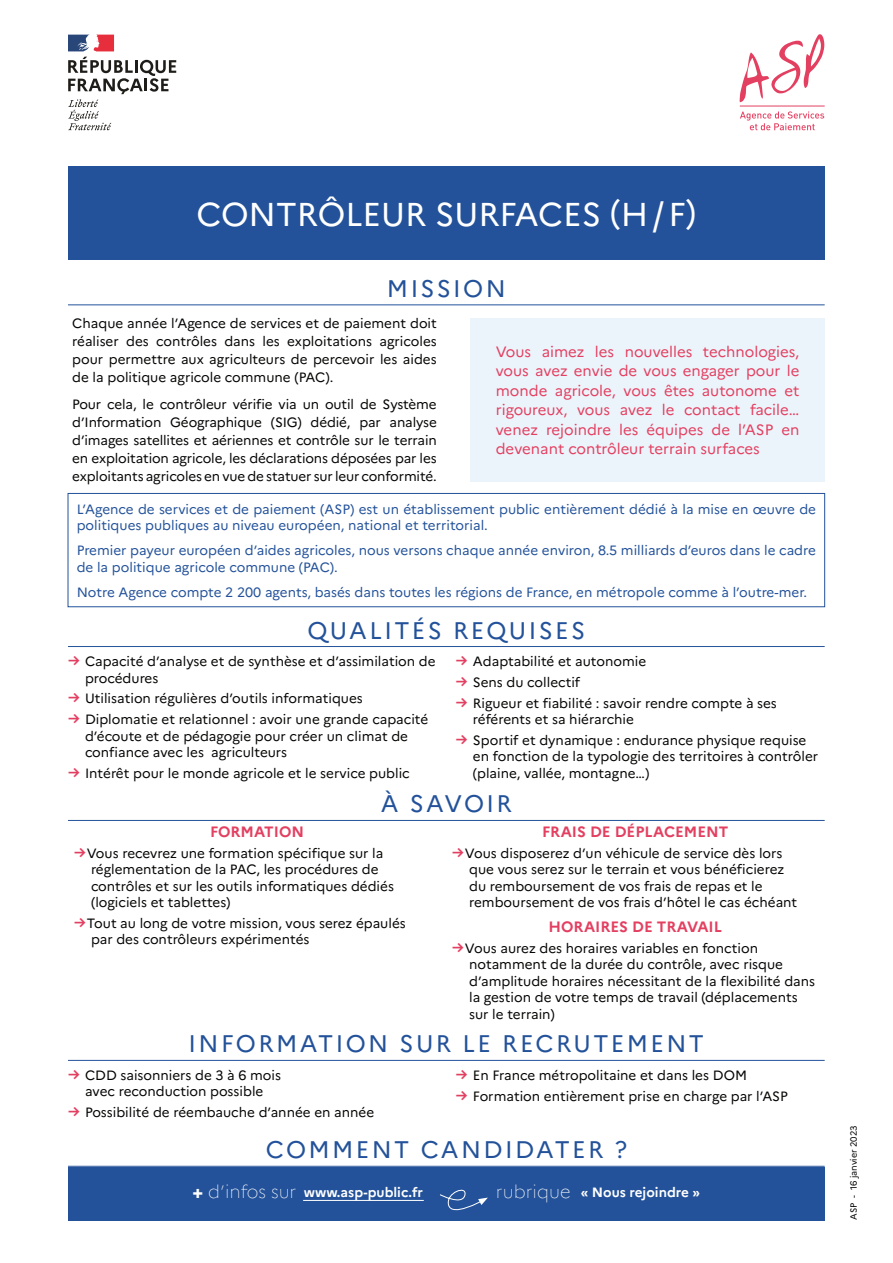
<style>
.page{position:relative;width:893px;height:1263px;background:#fff}
.page>*{position:absolute;margin:0;border:0;box-sizing:border-box;transform-origin:0 0}
.t1{font:33px "Marianne";color:#fff}
.t2{font:24px "Marianne";letter-spacing:.1em;color:#23529a}
.t3{font:15px/19.5px "Marianne";color:#e34061;text-align:justify}
.t4{font:700 15px "Marianne";color:#e34061}
.t5{font:13.5px/16.5px "Marianne";color:#040503}
.t6{font:13.5px/16.5px "Marianne";color:#23529a}
.t7{font:700 13.5px "Marianne";color:#fff}
.t8{font:9px "Marianne";color:#040503}
.s1{font-weight:700;font-size:15px;color:#e34061}
.s2{font-weight:800;font-size:18px}
.s3{font-weight:100;font-size:18px}
</style>
<div class="page">
<div style="left:68px;top:166px;width:757px;height:94px;background:#23529a"></div>
<svg style="left:68px;top:57px;width:108px;height:73px"></svg>
<svg style="left:68px;top:35px;width:46px;height:16px"></svg>
<svg style="left:739px;top:34px;width:85px;height:68px"></svg>
<svg style="left:740px;top:111px;width:84px;height:19px"></svg>
<hr style="left:740px;top:106px;width:85px;height:1px;background:#e34061">
<hr style="left:68px;top:305px;width:757px;height:1px;background:#23529a">
<hr style="left:68px;top:1166px;width:757px;height:1px;background:#23529a">
<div style="left:68px;top:493px;width:757px;height:114px;border:1px solid #23529a"></div>
<div style="left:68px;top:1167px;width:757px;height:53px;background:#23529a"></div>
<hr style="left:303px;top:1200px;width:121px;height:1px;background:#fff">
<svg style="left:440px;top:1189px;width:48px;height:22px"></svg>
<div style="left:470px;top:318px;width:355px;height:164px;background:#ecf4fb"></div>
<hr style="left:68px;top:646px;width:757px;height:1px;background:#23529a">
<hr style="left:68px;top:1060px;width:757px;height:1px;background:#23529a">
<hr style="left:68px;top:820px;width:757px;height:1px;background:#23529a">
<h1 class="t1" style="left:196px;top:200px;width:501px">CONTRÔLEUR SURFACES (H / F)</h1>
<h2 class="t2" style="left:387px;top:278px;width:120px">MISSION</h2>
<p class="t5" style="left:72px;top:315px;width:366px;line-height:18px;text-align:justify">Chaque année l’Agence de services et de paiement doit réaliser des contrôles dans les exploitations agricoles pour permettre aux agriculteurs de percevoir les aides de la politique agricole commune (PAC).</p>
<p class="t5" style="left:72px;top:396px;width:366px;line-height:18px;text-align:justify">Pour cela, le contrôleur vérifie via un outil de Système d’Information Géographique (SIG) dédié, par analyse d’images satellites et aériennes et contrôle sur le terrain en exploitation agricole, les déclarations déposées par les exploitants agricoles en vue de statuer sur leur conformité.</p>
<p class="t3" style="left:496px;top:343px;width:305px">Vous aimez les nouvelles technologies, vous avez envie de vous engager pour le monde agricole, vous êtes autonome et rigoureux, vous avez le contact facile… venez rejoindre les équipes de l’ASP en devenant contrôleur terrain surfaces</p>
<p class="t6" style="left:77px;top:502px;width:741px">L’Agence de services et de paiement (ASP) est un établissement public entièrement dédié à la mise en œuvre de politiques publiques au niveau européen, national et territorial.</p>
<p class="t6" style="left:77px;top:543px;width:741px">Premier payeur européen d’aides agricoles, nous versons chaque année environ, 8.5 milliards d’euros dans le cadre de la politique agricole commune (PAC).</p>
<p class="t6" style="left:77px;top:585px;width:732px">Notre Agence compte 2 200 agents, basés dans toutes les régions de France, en métropole comme à l’outre-mer.</p>
<h2 class="t2" style="left:307px;top:620px;width:279px">QUALITÉS REQUISES</h2>
<p class="t5" style="left:85px;top:654px;width:352px;text-indent:-17px"><span class="s1">→</span> Capacité d’analyse et de synthèse et d’assimilation de procédures</p>
<p class="t5" style="left:68px;top:691px;width:296px"><span class="s1">→</span> Utilisation régulières d’outils informatiques</p>
<p class="t5" style="left:85px;top:712px;width:345px;text-indent:-17px"><span class="s1">→</span> Diplomatie et relationnel : avoir une grande capacité d’écoute et de pédagogie pour créer un climat de confiance avec les agriculteurs</p>
<p class="t5" style="left:68px;top:766px;width:343px"><span class="s1">→</span> Intérêt pour le monde agricole et le service public</p>
<p class="t5" style="left:456px;top:654px;width:192px"><span class="s1">→</span> Adaptabilité et autonomie</p>
<p class="t5" style="left:456px;top:675px;width:126px"><span class="s1">→</span> Sens du collectif</p>
<p class="t5" style="left:473px;top:696px;width:305px;text-indent:-17px"><span class="s1">→</span> Rigueur et fiabilité : savoir rendre compte à ses référents et sa hiérarchie</p>
<p class="t5" style="left:473px;top:733px;width:347px;text-indent:-17px"><span class="s1">→</span> Sportif et dynamique : endurance physique requise en fonction de la typologie des territoires à contrôler (plaine, vallée, montagne…)</p>
<h2 class="t2" style="left:381px;top:794px;width:132px">À SAVOIR</h2>
<p class="t4" style="left:210px;top:823px;width:96px">FORMATION</p>
<p class="t5" style="left:91px;top:846px;width:304px;text-indent:-17px"><span class="s1">→</span>Vous recevrez une formation spécifique sur la réglementation de la PAC, les procédures de contrôles et sur les outils informatiques dédiés (logiciels et tablettes)</p>
<p class="t5" style="left:91px;top:916px;width:316px;text-indent:-17px"><span class="s1">→</span>Tout au long de votre mission, vous serez épaulés par des contrôleurs expérimentés</p>
<p class="t4" style="left:542px;top:823px;width:188px">FRAIS DE DÉPLACEMENT</p>
<p class="t5" style="left:469px;top:846px;width:330px;text-indent:-17px"><span class="s1">→</span>Vous disposerez d’un véhicule de service dès lors que vous serez sur le terrain et vous bénéficierez du remboursement de vos frais de repas et le remboursement de vos frais d’hôtel le cas échéant</p>
<p class="t4" style="left:548px;top:918px;width:175px">HORAIRES DE TRAVAIL</p>
<p class="t5" style="left:469px;top:941px;width:347px;text-indent:-17px"><span class="s1">→</span>Vous aurez des horaires variables en fonction notamment de la durée du contrôle, avec risque d’amplitude horaires nécessitant de la flexibilité dans la gestion de votre temps de travail (déplacements sur le terrain)</p>
<h2 class="t2" style="left:189px;top:1034px;width:517px">INFORMATION SUR LE RECRUTEMENT</h2>
<p class="t5" style="left:68px;top:1068px;width:215px;text-align:center"><span class="s1">→</span> CDD saisonniers de 3 à 6 mois avec reconduction possible</p>
<p class="t5" style="left:68px;top:1105px;width:308px"><span class="s1">→</span> Possibilité de réembauche d’année en année</p>
<p class="t5" style="left:456px;top:1068px;width:293px"><span class="s1">→</span> En France métropolitaine et dans les DOM</p>
<p class="t5" style="left:456px;top:1089px;width:333px"><span class="s1">→</span> Formation entièrement prise en charge par l’ASP</p>
<h2 class="t2" style="left:266px;top:1140px;width:363px">COMMENT CANDIDATER ?</h2>
<p class="t7" style="left:193px;top:1184px;width:232px"><span class="s2">+</span> <span class="s3">d’infos sur</span> www.asp-public.fr</p>
<p class="t7" style="left:496px;top:1184px;width:195px"><span class="s3">rubrique</span> - Nous rejoindre</p>
<p class="t8" style="left:850px;top:1220px;width:95px;rotate:-90deg">ASP - 16 janvier 2023</p>
</div>
